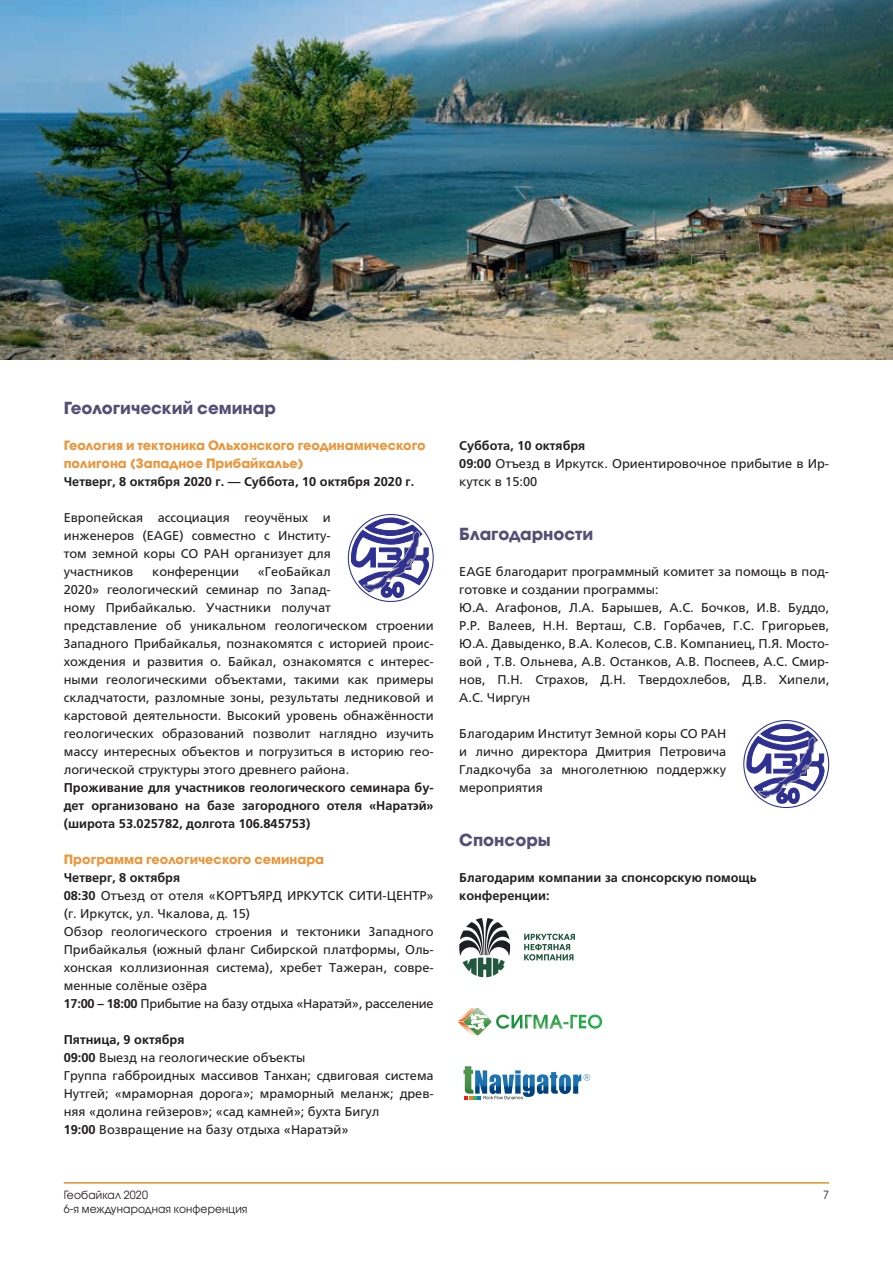
<style>
.page{position:relative;width:893px;height:1263px;background:#fff}
.page>*{position:absolute;margin:0;border:0;box-sizing:border-box;transform-origin:0 0}
._02-_Kop_1{font:700 16.5px "Avant Garde Gothic ITC";color:#544f75}
._00-BODY_tekst_RUS{font:12.75px/18px "Frutiger LTCYR";color:#231f20;text-align:justify}
._00-BODY_tekst_RUS-2{font:700 12.75px/18px "Frutiger LTCYR";color:#231f20;text-align:justify}
._03-KOP_3_RUS{font:700 12.75px/18px "Avant Garde Gothic ITC";color:#eb963b}
._00-BODY_tekst_RUS-3{font:12.75px "Frutiger LTCYR";letter-spacing:-.02em;color:#231f20}
.t1{font:11.25px "Avant Garde Gothic ITC";letter-spacing:.015em;color:#231f20;scale:.95 1}
.s1{font-weight:700}
</style>
<div class="page">
<hr style="left:64px;top:1182px;width:765px;height:1px;background:#de922b">
<svg style="left:459px;top:918px;width:51px;height:59px"></svg>
<svg style="left:524px;top:934px;width:51px;height:26px"></svg>
<svg style="left:463px;top:1066px;width:127px;height:34px"></svg>
<img style="left:0;top:0;width:893px;height:360px">
<svg style="left:747px;top:724px;width:77px;height:80px"></svg>
<svg style="left:351px;top:518px;width:78px;height:80px"></svg>
<svg style="left:458px;top:1008px;width:144px;height:27px"></svg>
<img style="left:459px;top:1023px;width:16px;height:12px">
<p class="_02-_Kop_1" style="left:64px;top:397px;width:214px">Геологический семинар</p>
<p class="_03-KOP_3_RUS" style="left:64px;top:436px;width:363px">Геология и тектоника Ольхонского геодинамического полигона (Западное Прибайкалье)</p>
<p class="_00-BODY_tekst_RUS-2" style="left:64px;top:473px;width:352px">Четверг, 8 октября 2020 г. — Суббота, 10 октября 2020 г.</p>
<p class="_00-BODY_tekst_RUS" style="left:64px;top:509px;width:269px">Европейская ассоциация геоучёных и инженеров (EAGE) совместно с Институ&shy;том земной коры СО РАН организует для участников</p>
<p class="_00-BODY_tekst_RUS" style="left:152px;top:563px;width:88px">конференции</p>
<p class="_00-BODY_tekst_RUS" style="left:64px;top:563px;width:371px;text-align:left;text-indent:194px">«ГеоБайкал<br>2020» геологический семинар по Запад-<br>ному Прибайкалью. Участники получат<br>представление об уникальном геологическом строении Западного Прибайкалья, познакомятся с историей проис&shy;хождения и развития о. Байкал, ознакомятся с интерес&shy;ными геологическими объектами, такими как примеры складчатости, разломные зоны, результаты ледниковой и карстовой деятельности. Высокий уровень обнажённости геологических образований позволит наглядно изучить массу интересных объектов и погрузиться в историю гео&shy;логической структуры этого древнего района.</p>
<p class="_00-BODY_tekst_RUS-2" style="left:64px;top:779px;width:371px">Проживание для участников геологического семинара бу&shy;дет организовано на базе загородного отеля «Наратэй» (широта 53.025782, долгота 106.845753)</p>
<p class="_03-KOP_3_RUS" style="left:64px;top:850px;width:262px">Программа геологического семинара</p>
<p class="_00-BODY_tekst_RUS-2" style="left:64px;top:869px;width:118px">Четверг, 8 октября</p>
<p class="_00-BODY_tekst_RUS" style="left:64px;top:887px;width:371px"><span class="s1">08:30</span> Отъезд от отеля «КОРТЪЯРД ИРКУТСК СИТИ-ЦЕНТР» (г. Иркутск, ул. Чкалова, д. 15)</p>
<p class="_00-BODY_tekst_RUS" style="left:64px;top:923px;width:371px">Обзор геологического строения и тектоники Западного Прибайкалья (южный фланг Сибирской платформы, Оль&shy;хонская коллизионная система), хребет Тажеран, совре&shy;менные солёные озёра</p>
<p class="_00-BODY_tekst_RUS-3" style="left:64px;top:996px;width:371px"><span class="s1">17:00 – 18:00</span> Прибытие на базу отдыха «Наратэй», расселение</p>
<p class="_00-BODY_tekst_RUS-2" style="left:64px;top:1031px;width:122px">Пятница, 9 октября</p>
<p class="_00-BODY_tekst_RUS" style="left:64px;top:1049px;width:243px"><span class="s1">09:00</span> Выезд на геологические объекты</p>
<p class="_00-BODY_tekst_RUS" style="left:64px;top:1067px;width:371px">Группа габброидных массивов Танхан; сдвиговая система Нутгей; «мраморная дорога»; мраморный меланж; древ&shy;няя «долина гейзеров»; «сад камней»; бухта Бигул</p>
<p class="_00-BODY_tekst_RUS" style="left:64px;top:1121px;width:286px"><span class="s1">19:00</span> Возвращение на базу отдыха «Наратэй»</p>
<p class="_00-BODY_tekst_RUS-2" style="left:459px;top:437px;width:128px">Суббота, 10 октября</p>
<p class="_00-BODY_tekst_RUS" style="left:459px;top:455px;width:371px"><span class="s1">09:00</span> Отъезд в Иркутск. Ориентировочное прибытие в Ир&shy;кутск в 15:00</p>
<p class="_02-_Kop_1" style="left:459px;top:523px;width:136px">Благодарности</p>
<p class="_00-BODY_tekst_RUS" style="left:459px;top:563px;width:371px">EAGE благодарит программный комитет за помощь в под&shy;готовке и создании программы:</p>
<p class="_00-BODY_tekst_RUS" style="left:459px;top:599px;width:371px">Ю.А. Агафонов, Л.А. Барышев, А.С. Бочков, И.В. Буддо, Р.Р. Валеев, Н.Н. Верташ, С.В. Горбачев, Г.С. Григорьев, Ю.А. Давыденко, В.А. Колесов, С.В. Компаниец, П.Я. Мосто&shy;вой , Т.В. Ольнева, А.В. Останков, А.В. Поспеев, А.С. Смир&shy;нов, П.Н. Страхов, Д.Н. Твердохлебов, Д.В. Хипели, А.С. Чиргун</p>
<p class="_00-BODY_tekst_RUS" style="left:459px;top:725px;width:269px">Благодарим Институт Земной коры СО РАН и лично директора Дмитрия Петровича Гладкочуба за многолетнюю поддержку мероприятия</p>
<p class="_02-_Kop_1" style="left:459px;top:829px;width:93px">Спонсоры</p>
<p class="_00-BODY_tekst_RUS-2" style="left:459px;top:869px;width:299px">Благодарим компании за спонсорскую помощь конференции:</p>
<p class="t1" style="left:64px;top:1188px;width:90px">Геобайкал 2020</p>
<p class="t1" style="left:823px;top:1188px;width:8px">7</p>
<p class="t1" style="left:64px;top:1202px;width:195px">6-я международная конференция</p>
</div>
